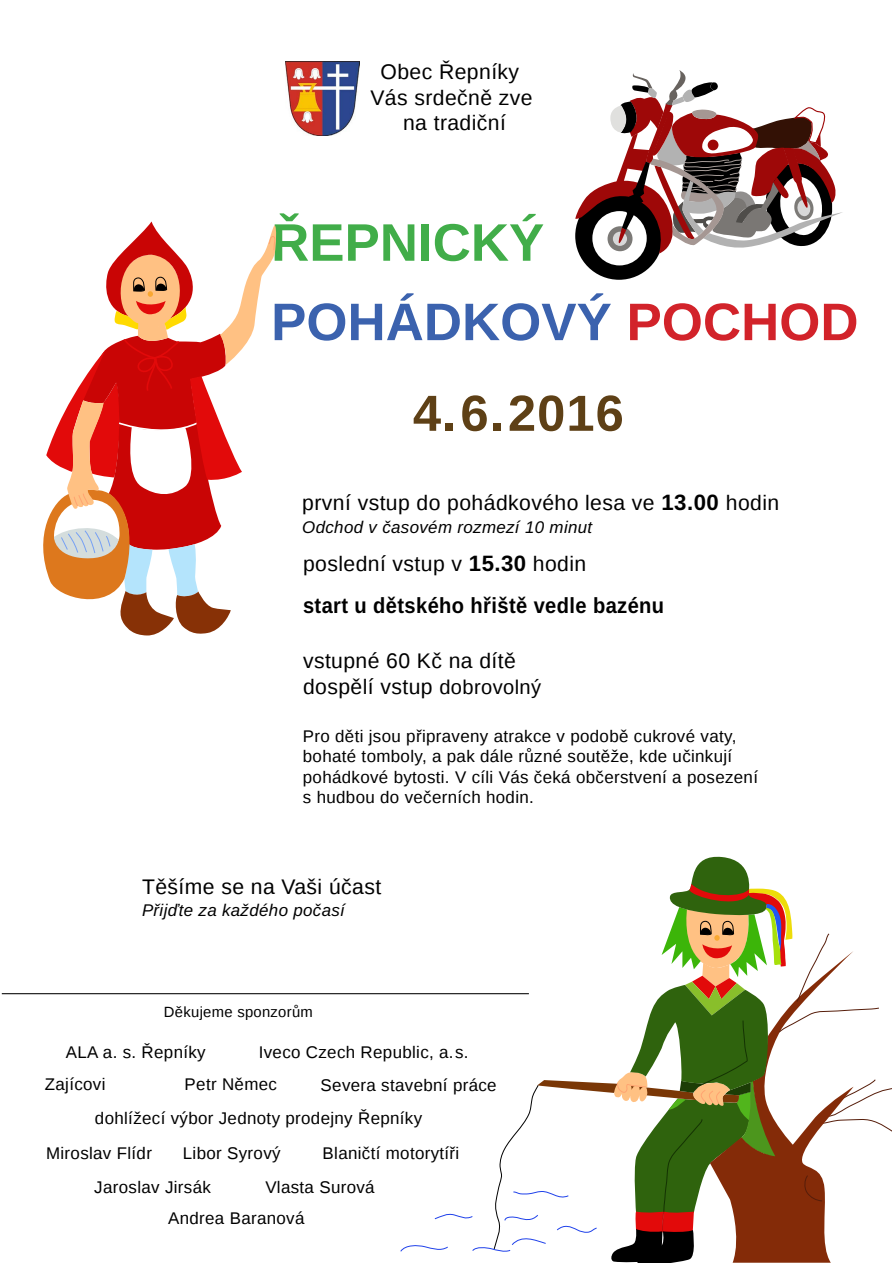
<style>
.page{position:relative;width:893px;height:1263px;background:#fff}
.page>*{position:absolute;margin:0;border:0;box-sizing:border-box;transform-origin:0 0}
.t1{font:700 52.8px/79.3px "Liberation Sans";color:#3b62ae}
.t2{font:700 50.7px "Liberation Sans";color:#5e4016}
.t3{font:700 21.9px "Liberation Sans";letter-spacing:.02em;color:#000;scale:.92 1}
.t4{font:21.15px/25px "Liberation Sans";letter-spacing:.02em;color:#000;text-align:center}
.t5{font:16.95px/20.2px "Liberation Sans";letter-spacing:.02em;color:#000}
.t6{font:italic 16.95px "Liberation Sans";letter-spacing:.02em;color:#000}
.t7{font:14.85px "Liberation Sans";letter-spacing:.02em;color:#000}
.s1{color:#41ad49}
.s2{color:#d2232a}
.s3{font-weight:700;font-size:22.2px}
.s4{font-size:20.1px}
</style>
<div class="page">
<svg style="left:43px;top:221px;width:234px;height:415px"></svg>
<svg style="left:399px;top:856px;width:492px;height:407px"></svg>
<div style="left:575px;top:192px;width:88px;height:88px;background:#000;border-radius:50%"></div>
<div style="left:592px;top:211px;width:55px;height:54px;background:#fff;border-radius:50%"></div>
<svg style="left:575px;top:70px;width:267px;height:184px"></svg>
<hr style="left:2px;top:993px;width:527px;height:1px;background:#000">
<img style="left:286px;top:62px;width:73px;height:73px">
<p class="t4" style="left:370px;top:60px;width:164px">Obec Řepníky<br>Vás srdečně zve na tradiční</p>
<h1 class="t1" style="left:271px;top:202px;width:589px"><span class="s1">ŘEPNICKÝ<br></span>POHÁDKOVÝ <span class="s2">POCHOD</span></h1>
<h2 class="t2" style="left:413px;top:378px;width:212px">4.6.2016</h2>
<p class="t4" style="left:302px;top:491px;width:478px">první vstup do pohádkového lesa ve <span class="s3">13.00</span> hodin</p>
<p class="t6" style="left:302px;top:516px;width:292px">Odchod v časovém rozmezí 10 minut</p>
<p class="t4" style="left:303px;top:552px;width:285px">poslední vstup v <span class="s3">15.30</span> hodin</p>
<p class="t3" style="left:303px;top:590px;width:394px">start u dětského hřiště vedle bazénu</p>
<p class="t4" style="left:303px;top:649px;width:240px;line-height:26.2px;text-align:left">vstupné 60 Kč na dítě dospělí vstup <span class="s4">dobrovolný</span></p>
<p class="t5" style="left:303px;top:727px;width:457px">Pro děti jsou připraveny atrakce v podobě cukrové vaty, bohaté tomboly, a pak dále různé soutěže, kde učinkují pohádkové bytosti. V cíli Vás čeká občerstvení a posezení s hudbou do večerních hodin.</p>
<p class="t4" style="left:142px;top:875px;width:241px">Těšíme se na Vaši účast</p>
<p class="t6" style="left:142px;top:898px;width:204px">Přijďte za každého počasí</p>
<p class="t7" style="left:164px;top:1004px;width:150px">Děkujeme sponzorům</p>
<p class="t5" style="left:45px;top:1037px;width:162px;line-height:32.1px;text-indent:21px">ALA a. s. Řepníky<br>Zajícovi</p>
<p class="t5" style="left:259px;top:1042px;width:211px">Iveco Czech Republic, a.s.</p>
<p class="t5" style="left:185px;top:1075px;width:94px">Petr Němec</p>
<p class="t5" style="left:95px;top:1069px;width:403px;line-height:32.5px;text-indent:226px">Severa stavební práce dohlížecí výbor Jednoty prodejny Řepníky</p>
<p class="t5" style="left:46px;top:1144px;width:107px">Miroslav Flídr</p>
<p class="t5" style="left:183px;top:1144px;width:99px">Libor Syrový</p>
<p class="t5" style="left:323px;top:1144px;width:138px">Blaničtí motorytíři</p>
<p class="t5" style="left:94px;top:1177px;width:118px">Jaroslav Jirsák</p>
<p class="t5" style="left:168px;top:1172px;width:208px;line-height:31.2px;text-indent:97px">Vlasta Surová<br>Andrea Baranová</p>
</div>
